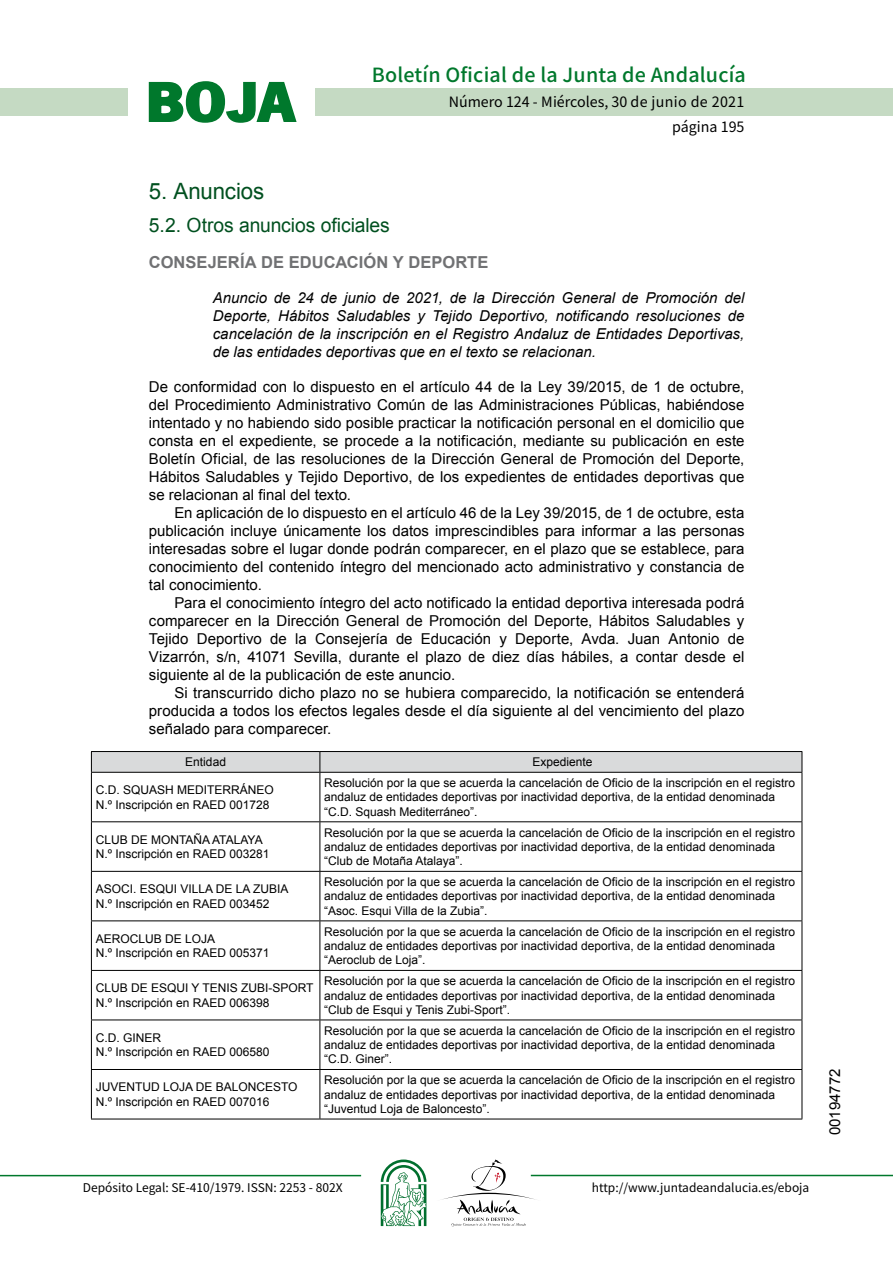
<style>
.page{position:relative;width:893px;height:1263px;background:#fff}
.page>*{position:absolute;margin:0;border:0;box-sizing:border-box;transform-origin:0 0}
.t1{font:700 57.75px "News Got T";color:#00782c;scale:1.14 1}
.t2{font:22.5px "Arial";letter-spacing:-.005em;color:#00501f}
.t3{font:500 19.5px "Noto Sans HK";letter-spacing:.01em;color:#00782c}
.t4{font:19.5px "Arial";letter-spacing:-.005em;color:#00501f}
.t5{font:700 16.5px "Arial";color:#707173}
.t6{font:15px/18px "Arial";color:#000;text-align:justify}
.t7{font:italic 15px/18px "Arial";color:#000;text-align:justify}
.t8{font:14.25px/24.5px "Noto Sans HK";color:#000;text-align:right}
.t9{font:12px/14.4px "Arial";color:#000}
.t10{font:12px "Noto Sans HK";color:#000}
</style>
<div class="page">
<div style="left:315px;top:88px;width:577px;height:28px;background:#c5dac3"></div>
<div style="left:0;top:88px;width:128px;height:28px;background:#c5dac3"></div>
<hr style="left:0;top:1175px;width:361px;height:1px;background:#00782c">
<hr style="left:531px;top:1175px;width:361px;height:1px;background:#00782c">
<svg style="left:148px;top:81px;width:149px;height:42px"></svg>
<svg style="left:442px;top:1159px;width:100px;height:67px"></svg>
<svg style="left:381px;top:1160px;width:45px;height:66px"></svg>
<hr style="left:91px;top:751px;width:229px;height:1px;background:#000">
<hr style="left:320px;top:751px;width:482px;height:1px;background:#000">
<svg style="left:91px;top:752px;width:711px;height:20px;background:#d4d5d6"></svg>
<hr style="left:91px;top:772px;width:229px;height:1px;background:#000">
<hr style="left:91px;top:773px;width:1px;height:48px;background:#000">
<hr style="left:320px;top:772px;width:482px;height:1px;background:#000">
<hr style="left:319px;top:773px;width:1px;height:48px;background:#000">
<hr style="left:801px;top:773px;width:1px;height:48px;background:#000">
<hr style="left:91px;top:821px;width:229px;height:1px;background:#000">
<hr style="left:91px;top:822px;width:1px;height:49px;background:#000">
<hr style="left:320px;top:821px;width:482px;height:1px;background:#000">
<hr style="left:319px;top:822px;width:1px;height:49px;background:#000">
<hr style="left:801px;top:822px;width:1px;height:49px;background:#000">
<hr style="left:91px;top:871px;width:229px;height:1px;background:#000">
<hr style="left:91px;top:872px;width:1px;height:49px;background:#000">
<hr style="left:320px;top:871px;width:482px;height:1px;background:#000">
<hr style="left:319px;top:872px;width:1px;height:49px;background:#000">
<hr style="left:801px;top:872px;width:1px;height:49px;background:#000">
<hr style="left:91px;top:921px;width:229px;height:1px;background:#000">
<hr style="left:91px;top:921px;width:1px;height:49px;background:#000">
<hr style="left:320px;top:921px;width:482px;height:1px;background:#000">
<hr style="left:319px;top:921px;width:1px;height:49px;background:#000">
<hr style="left:801px;top:921px;width:1px;height:49px;background:#000">
<hr style="left:91px;top:970px;width:229px;height:1px;background:#000">
<hr style="left:91px;top:971px;width:1px;height:49px;background:#000">
<hr style="left:320px;top:970px;width:482px;height:1px;background:#000">
<hr style="left:319px;top:971px;width:1px;height:49px;background:#000">
<hr style="left:801px;top:971px;width:1px;height:49px;background:#000">
<hr style="left:91px;top:1020px;width:229px;height:1px;background:#000">
<hr style="left:91px;top:1020px;width:1px;height:49px;background:#000">
<hr style="left:320px;top:1020px;width:482px;height:1px;background:#000">
<hr style="left:319px;top:1020px;width:1px;height:49px;background:#000">
<hr style="left:801px;top:1020px;width:1px;height:49px;background:#000">
<hr style="left:91px;top:1069px;width:229px;height:1px;background:#000">
<hr style="left:91px;top:1070px;width:1px;height:49px;background:#000">
<hr style="left:320px;top:1069px;width:482px;height:1px;background:#000">
<hr style="left:319px;top:1070px;width:1px;height:49px;background:#000">
<hr style="left:801px;top:1070px;width:1px;height:49px;background:#000">
<hr style="left:91px;top:1119px;width:229px;height:1px;background:#000">
<hr style="left:320px;top:1119px;width:482px;height:1px;background:#000">
<h1 class="t1" style="left:145px;top:68px;width:133px">BOJA</h1>
<h3 class="t3" style="left:372px;top:64px;width:375px">Boletín Oficial de la Junta de Andalucía</h3>
<p class="t8" style="left:449px;top:90px;width:297px">Número 124 - Miércoles, 30 de junio de 2021 página 195</p>
<h2 class="t2" style="left:149px;top:177px;width:117px">5. Anuncios</h2>
<h3 class="t4" style="left:149px;top:212px;width:242px">5.2. Otros anuncios oficiales</h3>
<h3 class="t5" style="left:149px;top:251px;width:341px">CONSEJERÍA DE EDUCACIÓN Y DEPORTE</h3>
<p class="t7" style="left:213px;top:289px;width:533px">Anuncio de 24 de junio de 2021, de la Dirección General de Promoción del Deporte, Hábitos Saludables y Tejido Deportivo, notificando resoluciones de cancelación de la inscripción en el Registro Andaluz de Entidades Deportivas, de las entidades deportivas que en el texto se relacionan.</p>
<p class="t6" style="left:149px;top:378px;width:597px">De conformidad con lo dispuesto en el artículo 44 de la Ley 39/2015, de 1 de octubre, del Procedimiento Administrativo Común de las Administraciones Públicas, habiéndose intentado y no habiendo sido posible practicar la notificación personal en el domicilio que consta en el expediente, se procede a la notificación, mediante su publicación en este Boletín Oficial, de las resoluciones de la Dirección General de Promoción del Deporte, Hábitos Saludables y Tejido Deportivo, de los expedientes de entidades deportivas que se relacionan al final del texto.</p>
<p class="t6" style="left:149px;top:504px;width:597px;text-indent:26px">En aplicación de lo dispuesto en el artículo 46 de la Ley 39/2015, de 1 de octubre, esta publicación incluye únicamente los datos imprescindibles para informar a las personas interesadas sobre el lugar donde podrán comparecer, en el plazo que se establece, para conocimiento del contenido íntegro del mencionado acto administrativo y constancia de tal conocimiento.</p>
<p class="t6" style="left:149px;top:594px;width:597px;text-indent:26px">Para el conocimiento íntegro del acto notificado la entidad deportiva interesada podrá comparecer en la Dirección General de Promoción del Deporte, Hábitos Saludables y Tejido Deportivo de la Consejería de Educación y Deporte, Avda. Juan Antonio de Vizarrón, s/n, 41071 Sevilla, durante el plazo de diez días hábiles, a contar desde el siguiente al de la publicación de este anuncio.</p>
<p class="t6" style="left:149px;top:684px;width:597px;text-indent:26px">Si transcurrido dicho plazo no se hubiera comparecido, la notificación se entenderá producida a todos los efectos legales desde el día siguiente al del vencimiento del plazo señalado para comparecer.</p>
<p class="t9" style="left:185px;top:755px;width:42px">Entidad</p>
<p class="t9" style="left:532px;top:755px;width:62px">Expediente</p>
<p class="t9" style="left:96px;top:783px;width:180px">C.D. SQUASH MEDITERRÁNEO<br>N.º Inscripción en RAED 001728</p>
<p class="t9" style="left:324px;top:776px;width:472px">Resolución por la que se acuerda la cancelación de Oficio de la inscripción en el registro andaluz de entidades deportivas por inactividad deportiva, de la entidad denominada “C.D. Squash Mediterráneo”.</p>
<p class="t9" style="left:96px;top:832px;width:175px">CLUB DE MONTAÑA ATALAYA<br>N.º Inscripción en RAED 003281</p>
<p class="t9" style="left:324px;top:825px;width:472px">Resolución por la que se acuerda la cancelación de Oficio de la inscripción en el registro andaluz de entidades deportivas por inactividad deportiva, de la entidad denominada “Club de Motaña Atalaya”.</p>
<p class="t9" style="left:96px;top:882px;width:194px">ASOCI. ESQUI VILLA DE LA ZUBIA<br>N.º Inscripción en RAED 003452</p>
<p class="t9" style="left:324px;top:875px;width:472px">Resolución por la que se acuerda la cancelación de Oficio de la inscripción en el registro andaluz de entidades deportivas por inactividad deportiva, de la entidad denominada “Asoc. Esqui Villa de la Zubia”.</p>
<p class="t9" style="left:96px;top:932px;width:175px">AEROCLUB DE LOJA<br>N.º Inscripción en RAED 005371</p>
<p class="t9" style="left:324px;top:924px;width:472px">Resolución por la que se acuerda la cancelación de Oficio de la inscripción en el registro andaluz de entidades deportivas por inactividad deportiva, de la entidad denominada “Aeroclub de Loja”.</p>
<p class="t9" style="left:96px;top:981px;width:219px">CLUB DE ESQUI Y TENIS ZUBI-SPORT<br>N.º Inscripción en RAED 006398</p>
<p class="t9" style="left:324px;top:974px;width:472px">Resolución por la que se acuerda la cancelación de Oficio de la inscripción en el registro andaluz de entidades deportivas por inactividad deportiva, de la entidad denominada “Club de Esqui y Tenis Zubi-Sport”.</p>
<p class="t9" style="left:96px;top:1031px;width:175px">C.D. GINER<br>N.º Inscripción en RAED 006580</p>
<p class="t9" style="left:324px;top:1023px;width:472px">Resolución por la que se acuerda la cancelación de Oficio de la inscripción en el registro andaluz de entidades deportivas por inactividad deportiva, de la entidad denominada “C.D. Giner”.</p>
<p class="t9" style="left:96px;top:1080px;width:203px">JUVENTUD LOJA DE BALONCESTO<br>N.º Inscripción en RAED 007016</p>
<p class="t9" style="left:324px;top:1073px;width:472px">Resolución por la que se acuerda la cancelación de Oficio de la inscripción en el registro andaluz de entidades deportivas por inactividad deportiva, de la entidad denominada “Juventud Loja de Baloncesto”.</p>
<p class="t6" style="left:826px;top:1135px;width:68px;rotate:-90deg">00194772</p>
<p class="t10" style="left:83px;top:1181px;width:261px">Depósito Legal: SE-410/1979. ISSN: 2253 - 802X</p>
<p class="t10" style="left:592px;top:1181px;width:219px">http://www.juntadeandalucia.es/eboja</p>
</div>
